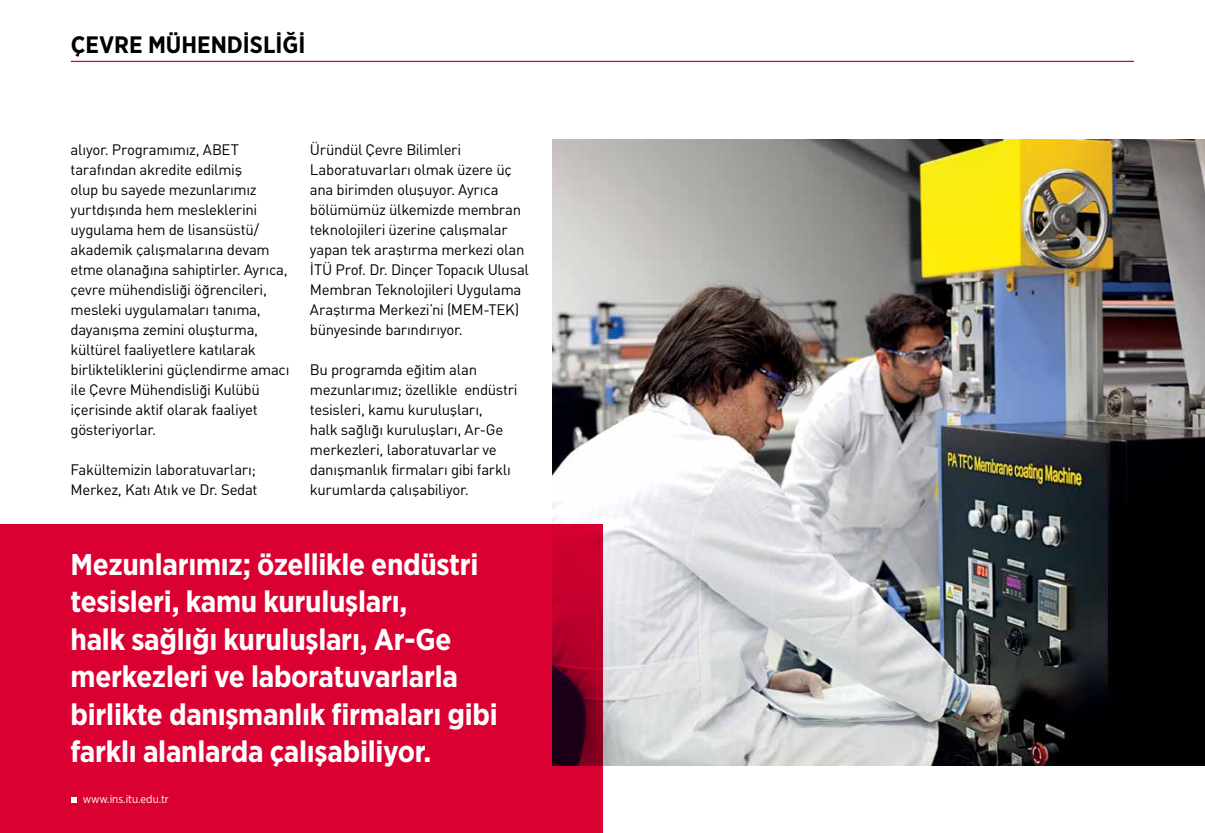
<style>
.page{position:relative;width:1205px;height:833px;background:#fff}
.page>*{position:absolute;margin:0;border:0;box-sizing:border-box;transform-origin:0 0}
.t1{font:700 30px/37.5px "Gotham Narrow";letter-spacing:-.01em;color:#fff}
.t2{font:700 23.75px "Gotham Narrow";color:#000}
.t3{font:15px/20px "DIN Tr";letter-spacing:-.025em;color:#000}
.t4{font:11.25px "Gotham Narrow";color:#fff}
</style>
<div class="page">
<img style="left:553px;top:139px;width:652px;height:626px">
<div style="left:0;top:524px;width:602px;height:309px;background:#db0032"></div>
<hr style="left:71px;top:61px;width:1063px;height:1px;background:#db0032">
<svg style="left:71px;top:797px;width:6px;height:6px"></svg>
<h2 class="t2" style="left:71px;top:30px;width:236px">ÇEVRE MÜHENDİSLİĞİ</h2>
<p class="t3" style="left:71px;top:139px;width:220px">alıyor. Programımız, ABET tarafından akredite edilmiş<br>olup bu sayede mezunlarımız yurtdışında hem mesleklerini uygulama hem de lisansüstü/ akademik çalışmalarına devam etme olanağına sahiptirler. Ayrıca, çevre mühendisliği öğrencileri, mesleki uygulamaları tanıma, dayanışma zemini oluşturma, kültürel faaliyetlere katılarak birlikteliklerini güçlendirme amacı ile Çevre Mühendisliği Kulübü içerisinde aktif olarak faaliyet gösteriyorlar.</p>
<p class="t3" style="left:71px;top:459px;width:188px">Fakültemizin laboratuvarları;<br>Merkez, Katı Atık ve Dr. Sedat</p>
<p class="t3" style="left:310px;top:139px;width:221px">Üründül Çevre Bilimleri<br>Laboratuvarları olmak üzere üç ana birimden oluşuyor. Ayrıca bölümümüz ülkemizde membran teknolojileri üzerine çalışmalar yapan tek araştırma merkezi olan<br>İTÜ Prof. Dr. Dinçer Topacık Ulusal<br>Membran Teknolojileri Uygulama<br>Araştırma Merkezi’ni (MEM-TEK) bünyesinde barındırıyor.</p>
<p class="t3" style="left:310px;top:359px;width:209px">Bu programda eğitim alan mezunlarımız; özellikle endüstri tesisleri, kamu kuruluşları,<br>halk sağlığı kuruluşları, Ar-Ge merkezleri, laboratuvarlar ve danışmanlık firmaları gibi farklı kurumlarda çalışabiliyor.</p>
<h1 class="t1" style="left:71px;top:545px;width:429px">Mezunlarımız; özellikle endüstri tesisleri, kamu kuruluşları,<br>halk sağlığı kuruluşları, Ar-Ge merkezleri ve laboratuvarlarla birlikte danışmanlık firmaları gibi farklı alanlarda çalışabiliyor.</h1>
<p class="t4" style="left:83px;top:792px;width:88px">www.ins.itu.edu.tr</p>
</div>
